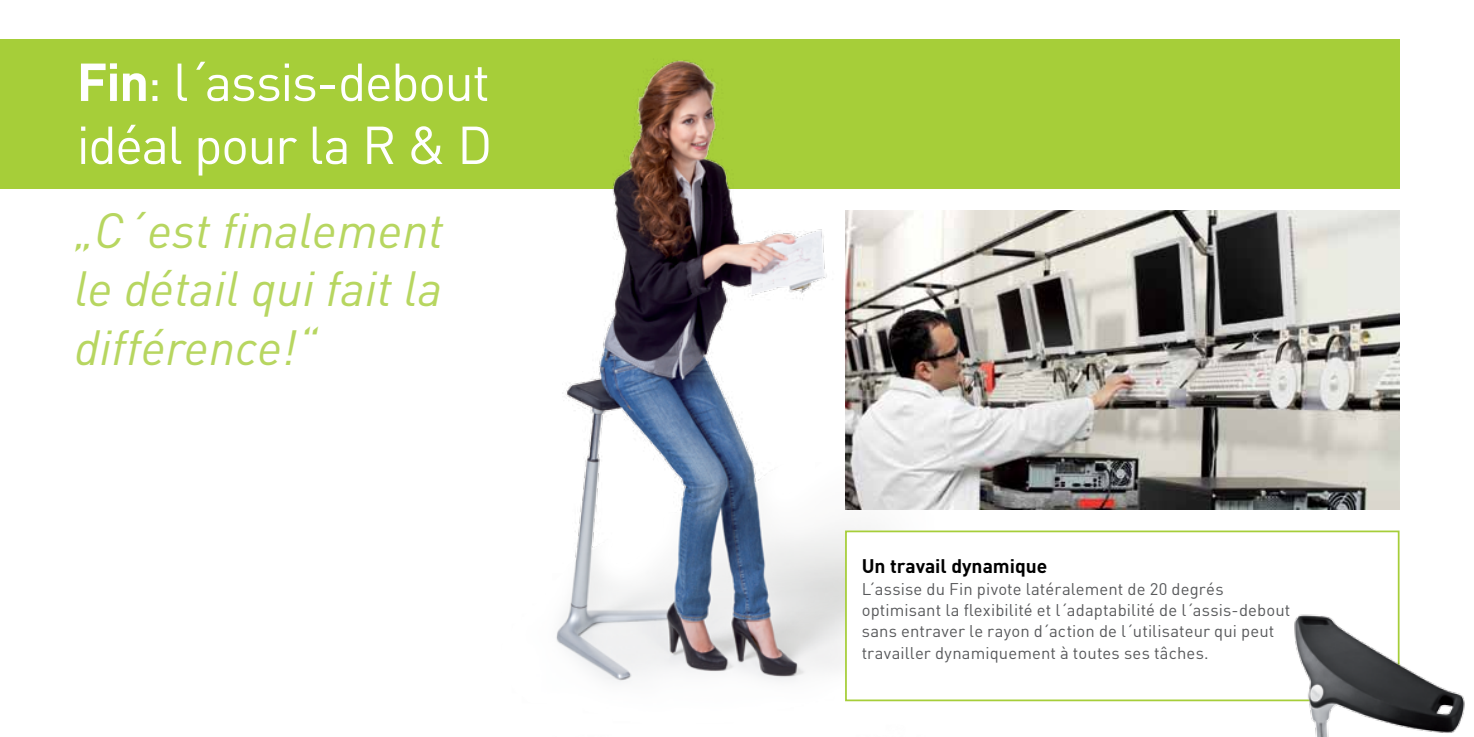
<style>
.page{position:relative;width:1474px;height:737px;background:#fff}
.page>*{position:absolute;margin:0;border:0;box-sizing:border-box;transform-origin:0 0}
.t1{font:52.5px/63px "DIN";letter-spacing:-.03em;color:#fff}
.t2{font:italic 48.82px/58.4px "DIN";color:#b7d660;text-align:justify}
.t3{font:700 19.25px "DIN";color:#000}
.t4{font:16.62px/21.3px "DIN";letter-spacing:.01em;color:#58595b}
.s1{font-weight:700}
</style>
<div class="page">
<div style="left:0;top:39px;width:1399px;height:150px;background:#a6ce39"></div>
<img style="left:556px;top:60px;width:389px;height:642px">
<img style="left:845px;top:210px;width:554px;height:299px">
<div style="left:846px;top:531px;width:552px;height:169px;background:#fff"></div>
<div style="left:845px;top:530px;width:554px;height:171px;border:2px solid #a6ce39"></div>
<img style="left:1255px;top:601px;width:210px;height:136px">
<h1 class="t1" style="left:77px;top:49px;width:417px"><span class="s1">Fin</span>: l´assis-debout idéal pour la R &amp; D</h1>
<h2 class="t2" style="left:74px;top:200px;width:371px">„C´est finalement le détail qui fait la différence!“</h2>
<p class="t3" style="left:861px;top:553px;width:187px">Un travail dynamique</p>
<p class="t4" style="left:861px;top:577px;width:430px">L´assise du Fin pivote latéralement de 20 degrés optimisant la flexibilité et l´adaptabilité de l´assis-debout sans entraver le rayon d´action de l´utilisateur qui peut travailler dynamiquement à toutes ses tâches.</p>
</div>
